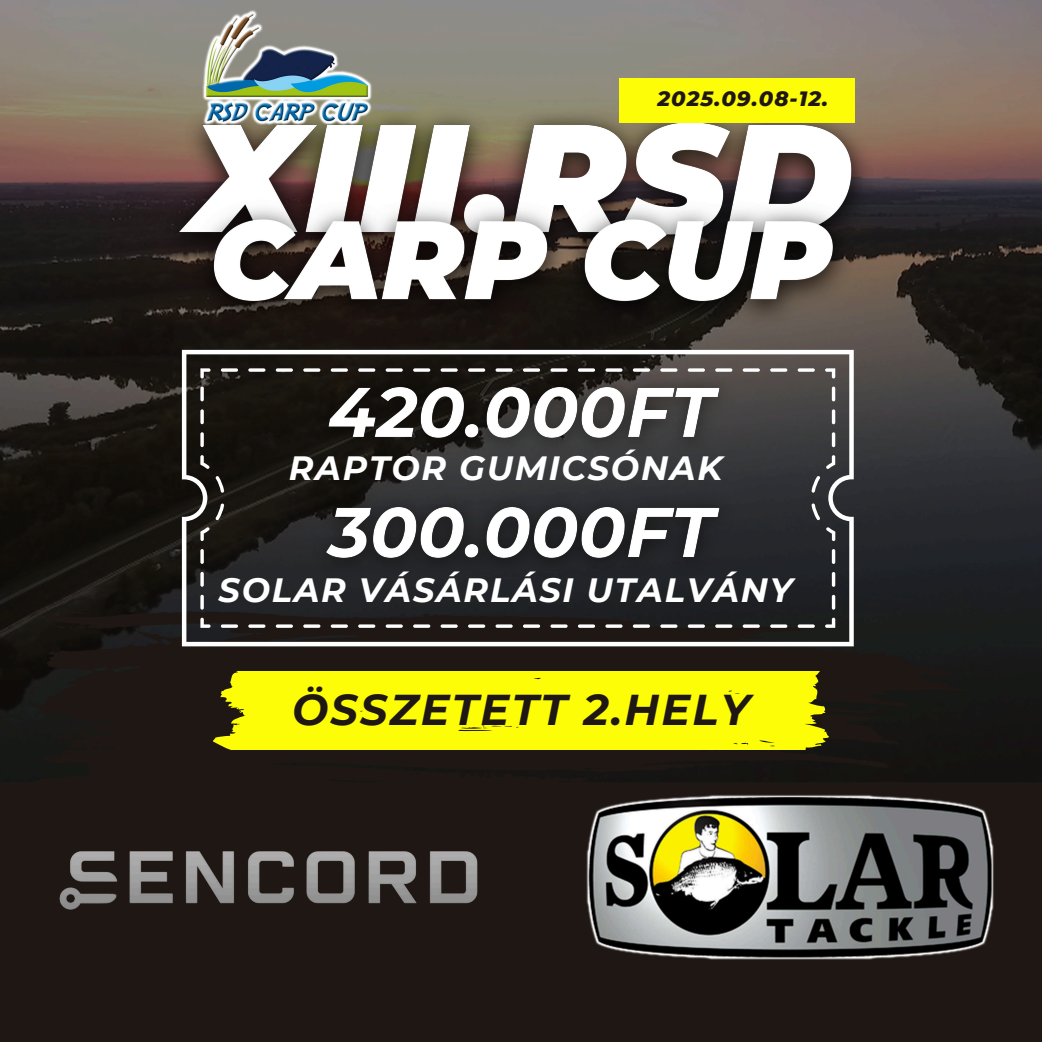
<style>
.page{position:relative;width:1042px;height:1042px;background:#1f1713}
.page>*{position:absolute;margin:0;border:0;box-sizing:border-box;transform-origin:0 0}
.t1{font:italic 700 43.05px "Montserrat";letter-spacing:.05em;color:#1f1713}
.t2{font:italic 700 33.63px "Montserrat";letter-spacing:.05em;color:#fff}
.t3{font:italic 800 21.17px "Montserrat";letter-spacing:.05em;color:#1f1713}
</style>
<div class="page">
<img style="left:0;top:0;width:1042px;height:782px">
<svg style="left:15px;top:610px;width:955px;height:172px"></svg>
<img style="left:120px;top:71px;width:790px;height:293px">
<div style="left:619px;top:78px;width:235px;height:44px;background:#fdfd08"></div>
<img style="left:173px;top:0;width:237px;height:129px">
<div style="left:213px;top:672px;width:351px;height:78px;background:#fdfd08"></div>
<img style="left:564px;top:670px;width:441px;height:290px">
<svg style="left:182px;top:350px;width:672px;height:296px"></svg>
<svg style="left:200px;top:618px;width:11px;height:10px"></svg>
<svg style="left:200px;top:572px;width:4px;height:15px"></svg>
<svg style="left:200px;top:549px;width:4px;height:15px"></svg>
<svg style="left:200px;top:595px;width:4px;height:15px"></svg>
<svg style="left:200px;top:527px;width:10px;height:14px"></svg>
<svg style="left:215px;top:476px;width:9px;height:17px"></svg>
<svg style="left:215px;top:503px;width:9px;height:17px"></svg>
<svg style="left:200px;top:455px;width:10px;height:14px"></svg>
<svg style="left:200px;top:409px;width:4px;height:15px"></svg>
<svg style="left:200px;top:432px;width:4px;height:15px"></svg>
<svg style="left:200px;top:386px;width:4px;height:15px"></svg>
<svg style="left:200px;top:368px;width:11px;height:10px"></svg>
<svg style="left:248px;top:368px;width:17px;height:4px"></svg>
<svg style="left:221px;top:368px;width:17px;height:4px"></svg>
<svg style="left:743px;top:368px;width:17px;height:4px"></svg>
<svg style="left:798px;top:368px;width:17px;height:4px"></svg>
<svg style="left:770px;top:368px;width:17px;height:4px"></svg>
<svg style="left:276px;top:368px;width:17px;height:4px"></svg>
<svg style="left:825px;top:368px;width:10px;height:10px"></svg>
<hr style="left:832px;top:409px;width:3px;height:15px;background:#fff;border-radius:2px">
<hr style="left:832px;top:386px;width:3px;height:15px;background:#fff;border-radius:2px">
<hr style="left:832px;top:432px;width:3px;height:15px;background:#fff;border-radius:2px">
<svg style="left:826px;top:455px;width:9px;height:14px"></svg>
<svg style="left:811px;top:476px;width:9px;height:17px"></svg>
<svg style="left:811px;top:503px;width:9px;height:17px"></svg>
<svg style="left:826px;top:527px;width:9px;height:14px"></svg>
<hr style="left:832px;top:595px;width:3px;height:15px;background:#fff;border-radius:2px">
<hr style="left:832px;top:572px;width:3px;height:15px;background:#fff;border-radius:2px">
<hr style="left:832px;top:549px;width:3px;height:15px;background:#fff;border-radius:2px">
<svg style="left:825px;top:618px;width:10px;height:10px"></svg>
<svg style="left:276px;top:624px;width:17px;height:4px"></svg>
<svg style="left:221px;top:624px;width:17px;height:4px"></svg>
<svg style="left:248px;top:624px;width:17px;height:4px"></svg>
<svg style="left:303px;top:624px;width:17px;height:4px"></svg>
<svg style="left:660px;top:624px;width:17px;height:4px"></svg>
<svg style="left:633px;top:624px;width:17px;height:4px"></svg>
<svg style="left:605px;top:624px;width:17px;height:4px"></svg>
<svg style="left:688px;top:624px;width:17px;height:4px"></svg>
<svg style="left:798px;top:624px;width:17px;height:4px"></svg>
<svg style="left:770px;top:624px;width:17px;height:4px"></svg>
<svg style="left:578px;top:624px;width:17px;height:4px"></svg>
<svg style="left:715px;top:624px;width:17px;height:4px"></svg>
<svg style="left:743px;top:624px;width:17px;height:4px"></svg>
<svg style="left:413px;top:624px;width:17px;height:4px"></svg>
<svg style="left:550px;top:624px;width:18px;height:4px"></svg>
<svg style="left:331px;top:624px;width:17px;height:4px"></svg>
<svg style="left:386px;top:624px;width:17px;height:4px"></svg>
<svg style="left:358px;top:624px;width:17px;height:4px"></svg>
<svg style="left:441px;top:624px;width:17px;height:4px"></svg>
<svg style="left:523px;top:624px;width:17px;height:4px"></svg>
<svg style="left:495px;top:624px;width:18px;height:4px"></svg>
<svg style="left:468px;top:624px;width:17px;height:4px"></svg>
<img style="left:59px;top:851px;width:419px;height:59px">
<img style="left:302px;top:363px;width:444px;height:104px">
<img style="left:299px;top:483px;width:447px;height:104px">
<p class="t3" style="left:657px;top:83px;width:172px">2025.09.08-12.</p>
<p class="t2" style="left:289px;top:443px;width:435px">RAPTOR GUMICSÓNAK</p>
<p class="t2" style="left:219px;top:566px;width:575px">SOLAR VÁSÁRLÁSI UTALVÁNY</p>
<p class="t1" style="left:292px;top:679px;width:459px">ÖSSZETETT 2.HELY</p>
</div>
